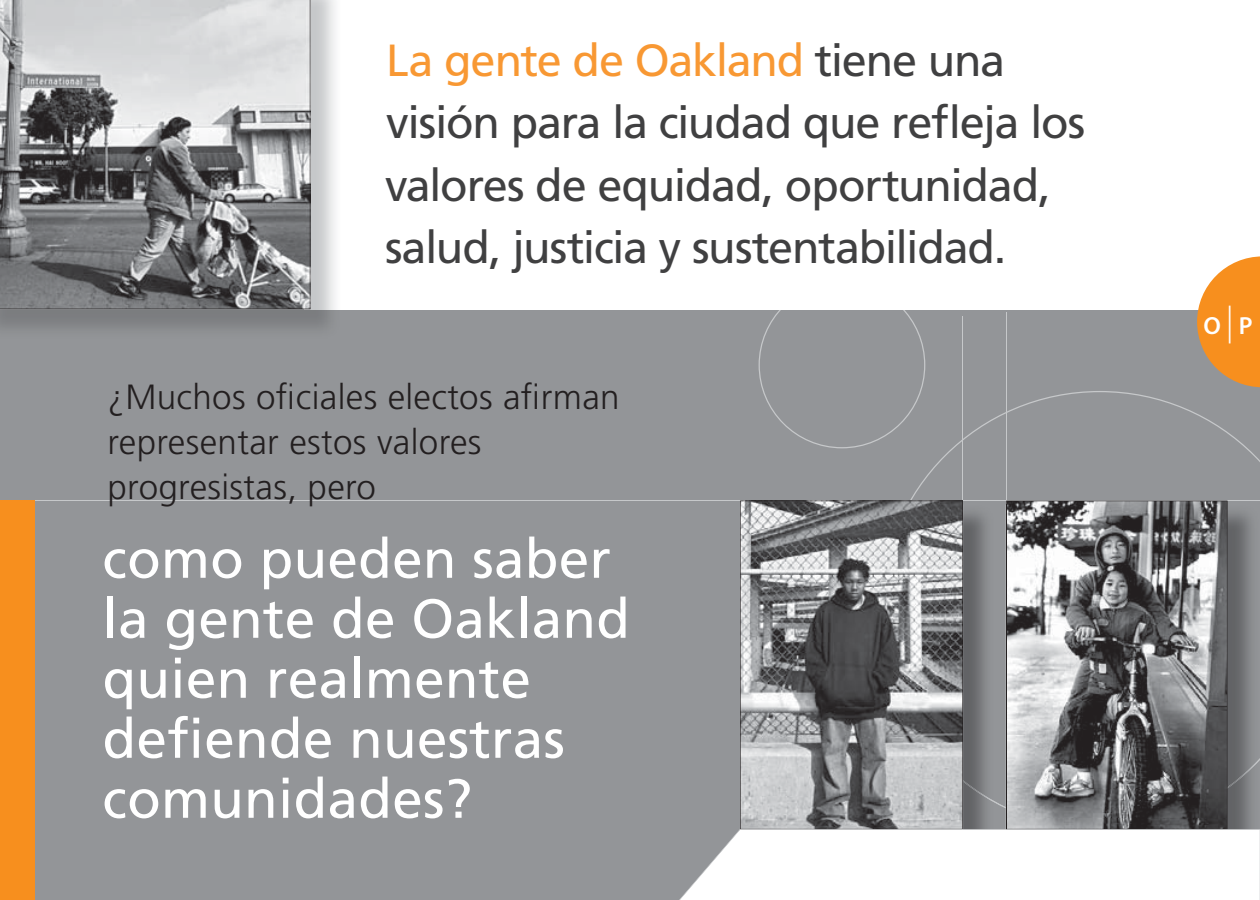
<style>
.page{position:relative;width:1260px;height:900px;background:#fff}
.page>*{position:absolute;margin:0;border:0;box-sizing:border-box;transform-origin:0 0}
.t1{font:55px/60px "Frutiger CE";letter-spacing:.005em;color:#fff}
.t2{font:45px/62.5px "Frutiger CE";letter-spacing:-.03em;color:#404041}
.t3{font:300 35px/45px "Frutiger CE";letter-spacing:.01em;color:#231f20}
.t4{font:600 24.75px "Myriad Pro";color:#fff}
.s1{color:#f89833}
.s2{font-weight:300;font-size:37.75px}
</style>
<div class="page">
<div style="left:0;top:309px;width:1260px;height:591px;background:#939598"></div>
<hr style="left:0;top:309px;width:1260px;height:1px;background:#c6c8ca">
<hr style="left:1006px;top:313px;width:1px;height:587px;background:#c6c8ca">
<hr style="left:963px;top:316px;width:1px;height:584px;background:#c6c8ca">
<hr style="left:0;top:500px;width:1260px;height:1px;background:#c6c8ca">
<svg style="left:880px;top:391px;width:380px;height:114px"></svg>
<div style="left:0;top:501px;width:34px;height:399px;background:#f78f1e"></div>
<svg style="left:759px;top:309px;width:166px;height:139px"></svg>
<svg style="left:1197px;top:256px;width:63px;height:131px"></svg>
<img style="left:0;top:0;width:355px;height:328px">
<svg style="left:0;top:0;width:310px;height:309px;background:#98999b"></svg>
<img style="left:1228px;top:758px;width:32px;height:30px">
<svg style="left:1006px;top:501px;width:222px;height:328px;background:#818183"></svg>
<img style="left:963px;top:809px;width:1px;height:20px">
<img style="left:963px;top:505px;width:43px;height:304px">
<img style="left:1006px;top:505px;width:2px;height:324px">
<svg style="left:740px;top:501px;width:223px;height:328px;background:#8d8e90"></svg>
<svg style="left:34px;top:829px;width:1226px;height:71px"></svg>
<p class="t2" style="left:385px;top:31px;width:702px"><span class="s1">La gente de Oakland</span> tiene una visión para la ciudad que refleja los valores de equidad, oportunidad, salud, justicia y sustentabilidad.</p>
<p class="t3" style="left:108px;top:376px;width:514px">¿Muchos oficiales electos afirman representar estos valores progresistas, pero</p>
<p class="t1" style="left:102px;top:531px;width:529px">como pueden saber la gente de Oakland quien realmente defiende nuestras comunidades?</p>
<p class="t4" style="left:1203px;top:316px;width:51px">O<span class="s2">|</span>P</p>
</div>
